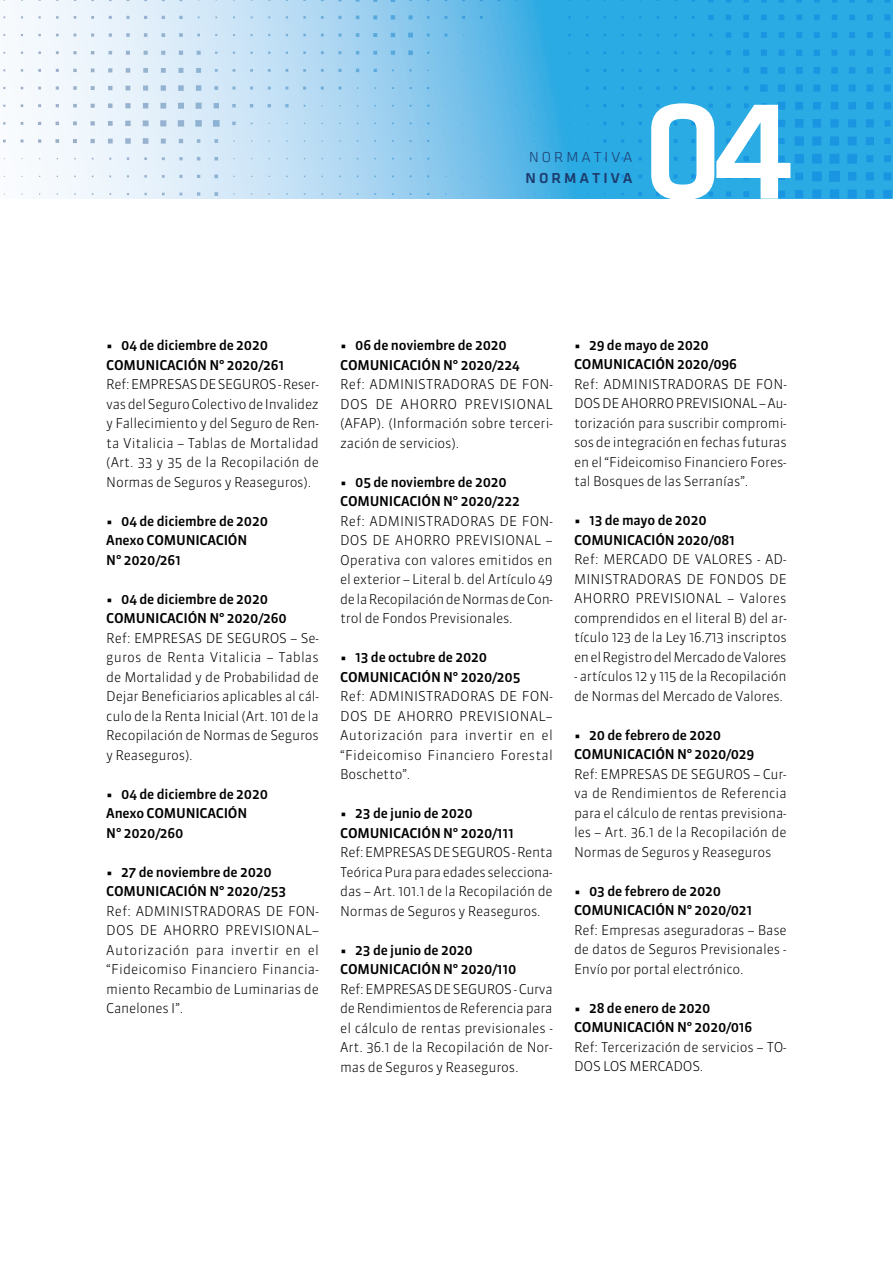
<style>
.page{position:relative;width:893px;height:1263px;background:#fff}
.page>*{position:absolute;margin:0;border:0;box-sizing:border-box;transform-origin:0 0}
.t1{font:500 145.35px "Klavika";color:#fff}
.t2{font:500 15px "Klavika";letter-spacing:.2em;color:#1d3c6f}
.t3{font:300 15px "Klavika";letter-spacing:.2em;color:#1d3c6f}
.t4{font:300 13.5px/19.5px "Sanuk";letter-spacing:-.015em;color:#000;text-align:justify}
.t5{font:500 13.5px/19.5px "Sanuk";letter-spacing:-.015em;color:#000}
</style>
<div class="page">
<svg style="left:3px;top:0;width:890px;height:199px;background:#7ec7ec"></svg>
<p class="t3" style="left:529px;top:149px;width:105px">NORMATIVA</p>
<p class="t2" style="left:525px;top:169px;width:109px">NORMATIVA</p>
<h1 class="t1" style="left:642px;top:71px;width:155px">04</h1>
<p class="t5" style="left:106px;top:336px;width:179px">• 04 de diciembre de 2020<br>COMUNICACIÓN N° 2020/261</p>
<p class="t4" style="left:106px;top:375px;width:214px">Ref: EMPRESAS DE SEGUROS - Reser&shy;vas del Seguro Colectivo de Invalidez y Fallecimiento y del Seguro de Ren&shy;ta Vitalicia – Tablas de Mortalidad (Art. 33 y 35 de la Recopilación de Normas de Seguros y Reaseguros).</p>
<p class="t5" style="left:106px;top:511px;width:163px">• 04 de diciembre de 2020<br>Anexo COMUNICACIÓN<br>N° 2020/261</p>
<p class="t5" style="left:106px;top:589px;width:182px">• 04 de diciembre de 2020<br>COMUNICACIÓN N° 2020/260</p>
<p class="t4" style="left:106px;top:628px;width:214px">Ref: EMPRESAS DE SEGUROS – Se&shy;guros de Renta Vitalicia – Tablas de Mortalidad y de Probabilidad de Dejar Beneficiarios aplicables al cál&shy;culo de la Renta Inicial (Art. 101 de la Recopilación de Normas de Seguros y Reaseguros).</p>
<p class="t5" style="left:106px;top:784px;width:163px">• 04 de diciembre de 2020<br>Anexo COMUNICACIÓN<br>N° 2020/260</p>
<p class="t5" style="left:106px;top:862px;width:181px">• 27 de noviembre de 2020<br>COMUNICACIÓN N° 2020/253</p>
<p class="t4" style="left:106px;top:901px;width:214px">Ref: ADMINISTRADORAS DE FON-DOS DE AHORRO PREVISIONAL– Autorización para invertir en el “Fideicomiso Financiero Financia&shy;miento Recambio de Luminarias de Canelones I”.</p>
<p class="t5" style="left:340px;top:335px;width:181px">• 06 de noviembre de 2020<br>COMUNICACIÓN N° 2020/224</p>
<p class="t4" style="left:340px;top:374px;width:214px">Ref: ADMINISTRADORAS DE FON-DOS DE AHORRO PREVISIONAL (AFAP). (Información sobre terceri&shy;zación de servicios).</p>
<p class="t5" style="left:340px;top:472px;width:181px">• 05 de noviembre de 2020<br>COMUNICACIÓN N° 2020/222</p>
<p class="t4" style="left:340px;top:511px;width:214px">Ref: ADMINISTRADORAS DE FON-DOS DE AHORRO PREVISIONAL – Operativa con valores emitidos en el exterior – Literal b. del Artículo 49 de la Recopilación de Normas de Con&shy;trol de Fondos Previsionales.</p>
<p class="t5" style="left:340px;top:647px;width:182px">• 13 de octubre de 2020<br>COMUNICACIÓN N° 2020/205</p>
<p class="t4" style="left:340px;top:686px;width:214px">Ref: ADMINISTRADORAS DE FON-DOS DE AHORRO PREVISIONAL– Autorización para invertir en el “Fideicomiso Financiero Forestal Boschetto”.</p>
<p class="t5" style="left:340px;top:803px;width:175px">• 23 de junio de 2020<br>COMUNICACIÓN N° 2020/111</p>
<p class="t4" style="left:340px;top:842px;width:214px">Ref: EMPRESAS DE SEGUROS - Renta Teórica Pura para edades selecciona&shy;das – Art. 101.1 de la Recopilación de Normas de Seguros y Reaseguros.</p>
<p class="t5" style="left:340px;top:940px;width:178px">• 23 de junio de 2020<br>COMUNICACIÓN N° 2020/110</p>
<p class="t4" style="left:340px;top:979px;width:214px">Ref: EMPRESAS DE SEGUROS - Curva de Rendimientos de Referencia para el cálculo de rentas previsionales - Art. 36.1 de la Recopilación de Nor&shy;mas de Seguros y Reaseguros.</p>
<p class="t5" style="left:574px;top:335px;width:165px">• 29 de mayo de 2020<br>COMUNICACIÓN 2020/096</p>
<p class="t4" style="left:574px;top:374px;width:214px">Ref: ADMINISTRADORAS DE FON-DOS DE AHORRO PREVISIONAL – Au&shy;torización para suscribir compromi&shy;sos de integración en fechas futuras en el “Fideicomiso Financiero Fores&shy;tal Bosques de las Serranías”.</p>
<p class="t5" style="left:574px;top:511px;width:162px">• 13 de mayo de 2020<br>COMUNICACIÓN 2020/081</p>
<p class="t4" style="left:574px;top:550px;width:214px">Ref: MERCADO DE VALORES - AD-MINISTRADORAS DE FONDOS DE AHORRO PREVISIONAL – Valores comprendidos en el literal B) del ar&shy;tículo 123 de la Ley 16.713 inscriptos en el Registro del Mercado de Valores</p>
<p class="t4" style="left:574px;top:667px;width:214px">- artículos 12 y 115 de la Recopilación de Normas del Mercado de Valores.</p>
<p class="t5" style="left:574px;top:725px;width:182px">• 20 de febrero de 2020<br>COMUNICACIÓN N° 2020/029</p>
<p class="t4" style="left:574px;top:764px;width:214px">Ref: EMPRESAS DE SEGUROS – Cur&shy;va de Rendimientos de Referencia para el cálculo de rentas previsiona&shy;les – Art. 36.1 de la Recopilación de Normas de Seguros y Reaseguros</p>
<p class="t5" style="left:574px;top:881px;width:180px">• 03 de febrero de 2020<br>COMUNICACIÓN N° 2020/021</p>
<p class="t4" style="left:574px;top:920px;width:214px">Ref: Empresas aseguradoras – Base de datos de Seguros Previsionales - Envío por portal electrónico.</p>
<p class="t5" style="left:574px;top:998px;width:180px">• 28 de enero de 2020<br>COMUNICACIÓN N° 2020/016</p>
<p class="t4" style="left:574px;top:1037px;width:214px">Ref: Tercerización de servicios – TO-<br>DOS LOS MERCADOS.</p>
</div>
